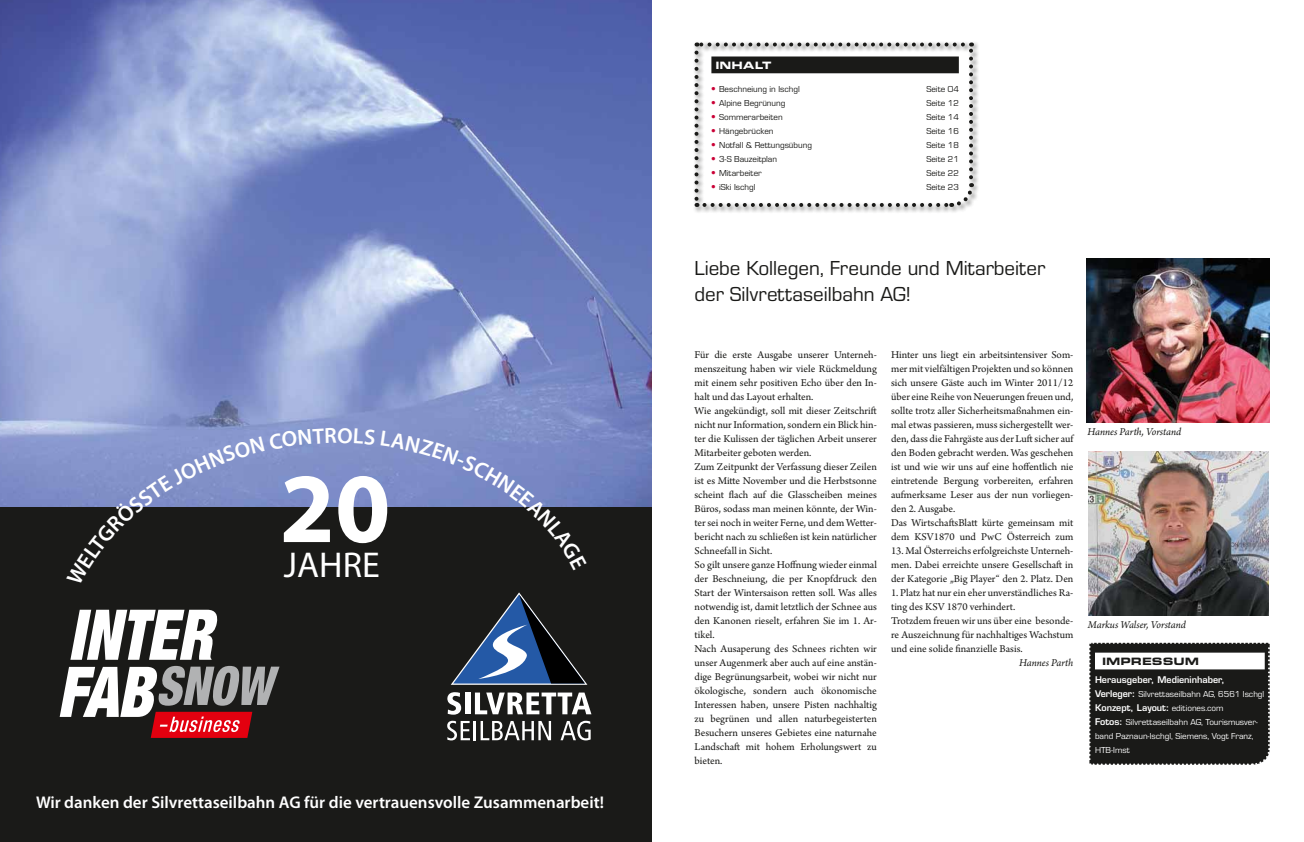
<style>
.page{position:relative;width:1304px;height:842px;background:#fff}
.page>*{position:absolute;margin:0;border:0;box-sizing:border-box;transform-origin:0 0}
.t1{font:700 100px "Myriad Pro";color:#fff}
.t2{font:36px "Myriad Pro";color:#fff}
.t3{font:21px/26px "Eurostile Roman DTC";color:#1a1a18}
.t4{font:600 17px "Myriad Pro";color:#fff}
.t5{font:11px/14px "Arno Pro";color:#1a1a18}
.t6{font:italic 11px "Arno Pro";letter-spacing:-.005em;color:#1a1a18}
.t7{font:11px "Eurostile Extended Black DTC";color:#1a1a18}
.t8{font:11px "Eurostile Extended Black DTC";color:#fff}
.t9{font:9px "Eurostile Roman DTC";color:#1a1a18}
.t10{font:9px/14px "Eurostile Roman DTC";color:#fff}
.t11{font:600 9px "Eurostile";color:#fff}
.s1{font-family:"Eurostile";font-weight:600;color:#ca0237}
.s2{font-family:"Eurostile";font-weight:600;color:#fff}
.s3{font-family:"Eurostile";font-weight:600}
.s4{font-family:"Eurostile Roman DTC";font-weight:400}
</style>
<div class="page">
<div style="left:0;top:493px;width:652px;height:349px;background:#1a1a18"></div>
<img style="left:0;top:0;width:652px;height:506px">
<svg style="left:70px;top:610px;width:148px;height:50px"></svg>
<svg style="left:60px;top:666px;width:220px;height:72px"></svg>
<svg style="left:451px;top:592px;width:136px;height:93px"></svg>
<svg style="left:447px;top:692px;width:14px;height:23px"></svg>
<div style="left:465px;top:692px;width:5px;height:22px;background:#fff"></div>
<svg style="left:475px;top:692px;width:116px;height:22px"></svg>
<svg style="left:447px;top:721px;width:104px;height:19px"></svg>
<svg style="left:560px;top:721px;width:31px;height:19px"></svg>
<img style="left:1087px;top:258px;width:182px;height:165px">
<img style="left:1088px;top:451px;width:181px;height:165px">
<div style="left:692px;top:41px;width:288px;height:173px;background:#1a1a18;opacity:.75"></div>
<svg style="left:694px;top:53px;width:4px;height:154px"></svg>
<svg style="left:704px;top:183px;width:271px;height:26px"></svg>
<svg style="left:969px;top:43px;width:4px;height:134px"></svg>
<svg style="left:696px;top:43px;width:267px;height:4px"></svg>
<div style="left:711px;top:56px;width:248px;height:17px;background:#1a1a18"></div>
<svg style="left:1089px;top:642px;width:181px;height:123px;background:#3d3d3b"></svg>
<svg style="left:66px;top:428px;width:309px;height:79px;background:#8392ca"></svg>
<svg style="left:381px;top:431px;width:206px;height:76px;background:#7b8ac5"></svg>
<h1 class="t1" style="left:280px;top:443px;width:112px">20</h1>
<h2 class="t2" style="left:284px;top:543px;width:97px">JAHRE</h2>
<h3 class="t4" style="left:36px;top:792px;width:569px">Wir danken der Silvrettaseilbahn AG für die vertrauensvolle Zusammenarbeit!</h3>
<p class="t8" style="left:715px;top:59px;width:58px">INHALT</p>
<p class="t9" style="left:711px;top:84px;width:90px"><span class="s1">•</span> Beschneiung in Ischgl</p>
<p class="t9" style="left:926px;top:84px;width:34px">Seite 04</p>
<p class="t9" style="left:711px;top:98px;width:76px"><span class="s1">•</span> Alpine Begrünung</p>
<p class="t9" style="left:926px;top:98px;width:34px">Seite 12</p>
<p class="t9" style="left:711px;top:112px;width:73px"><span class="s1">•</span> Sommerarbeiten</p>
<p class="t9" style="left:926px;top:112px;width:34px">Seite 14</p>
<p class="t9" style="left:711px;top:126px;width:64px"><span class="s1">•</span> Hängebrücken</p>
<p class="t9" style="left:926px;top:126px;width:34px">Seite 16</p>
<p class="t9" style="left:711px;top:140px;width:102px"><span class="s1">•</span> Notfall &amp; Rettungsübung</p>
<p class="t9" style="left:926px;top:140px;width:34px">Seite 18</p>
<p class="t9" style="left:711px;top:154px;width:67px"><span class="s1">•</span> 3-S Bauzeitplan</p>
<p class="t9" style="left:926px;top:154px;width:34px">Seite 21</p>
<p class="t9" style="left:711px;top:168px;width:52px"><span class="s1">•</span> Mitarbeiter</p>
<p class="t9" style="left:926px;top:168px;width:34px">Seite 22</p>
<p class="t9" style="left:711px;top:182px;width:46px"><span class="s1">•</span> iSki Ischgl</p>
<p class="t9" style="left:926px;top:182px;width:34px">Seite 23</p>
<h3 class="t3" style="left:694px;top:256px;width:352px">Liebe Kollegen, Freunde und Mitarbeiter der Silvrettaseilbahn AG!</h3>
<p class="t5" style="left:694px;top:348px;width:184px">Für die erste Ausgabe unserer Unterneh&shy;menszeitung haben wir viele Rückmeldung mit einem sehr positiven Echo über den In&shy;halt und das Layout erhalten.<br>Wie angekündigt, soll mit dieser Zeitschrift nicht nur Information, sondern ein Blick hin&shy;ter die Kulissen der täglichen Arbeit unserer Mitarbeiter geboten werden.<br>Zum Zeitpunkt der Verfassung dieser Zeilen ist es Mitte November und die Herbstsonne scheint flach auf die Glasscheiben meines Büros, sodass man meinen könnte, der Win&shy;ter sei noch in weiter Ferne, und dem Wetter&shy;bericht nach zu schließen ist kein natürlicher Schneefall in Sicht.<br>So gilt unsere ganze Hoffnung wieder einmal der Beschneiung, die per Knopfdruck den Start der Wintersaison retten soll. Was alles notwendig ist, damit letztlich der Schnee aus den Kanonen rieselt, erfahren Sie im 1. Ar&shy;tikel.<br>Nach Ausaperung des Schnees richten wir unser Augenmerk aber auch auf eine anstän&shy;dige Begrünungsarbeit, wobei wir nicht nur ökologische, sondern auch ökonomische Interessen haben, unsere Pisten nachhaltig zu begrünen und allen naturbegeisterten Besuchern unseres Gebietes eine naturnahe Landschaft mit hohem Erholungswert zu bieten.</p>
<p class="t5" style="left:891px;top:348px;width:184px">Hinter uns liegt ein arbeitsintensiver Som&shy;mer mit vielfältigen Projekten und so können sich unsere Gäste auch im Winter 2011/12 über eine Reihe von Neuerungen freuen und, sollte trotz aller Sicherheitsmaßnahmen ein&shy;mal etwas passieren, muss sichergestellt wer&shy;den, dass die Fahrgäste aus der Luft sicher auf den Boden gebracht werden. Was geschehen ist und wie wir uns auf eine hoffentlich nie eintretende Bergung vorbereiten, erfahren aufmerksame Leser aus der nun vorliegen&shy;den 2. Ausgabe.<br>Das WirtschaftsBlatt kürte gemeinsam mit dem KSV1870 und PwC Österreich zum</p>
<p class="t5" style="left:891px;top:544px;width:184px;text-align:justify">13. Mal Österreichs erfolgreichste Unterneh&shy;men. Dabei erreichte unsere Gesellschaft in der Kategorie „Big Player“ den 2. Platz. Den</p>
<p class="t5" style="left:891px;top:586px;width:184px">1. Platz hat nur ein eher unverständliches Ra&shy;ting des KSV 1870 verhindert.<br>Trotzdem freuen wir uns über eine besonde&shy;re Auszeichnung für nachhaltiges Wachstum und eine solide finanzielle Basis.</p>
<p class="t6" style="left:1019px;top:656px;width:56px">Hannes Parth</p>
<p class="t6" style="left:1088px;top:426px;width:95px">Hannes Parth, Vorstand</p>
<p class="t6" style="left:1088px;top:619px;width:99px">Markus Walser, Vorstand</p>
<p class="t7" style="left:1099px;top:655px;width:124px"><span class="s2">I</span>IMPRESSUM <span class="s2">ALT</span></p>
<p class="t11" style="left:1095px;top:674px;width:131px">Herausgeber, Medieninhaber,</p>
<p class="t10" style="left:1095px;top:687px;width:171px"><span class="s3">Verleger:</span> Silvrettaseilbahn AG, 6561 Ischgl</p>
<p class="t11" style="left:1095px;top:702px;width:130px">Konzept, Layout: <span class="s4">editiones.com</span></p>
<p class="t10" style="left:1095px;top:715px;width:165px"><span class="s3">Fotos:</span> Silvrettaseilbahn AG, Tourismusver&shy;band Paznaun-Ischgl, Siemens, Vogt Franz,<br>HTB-Imst</p>
</div>
